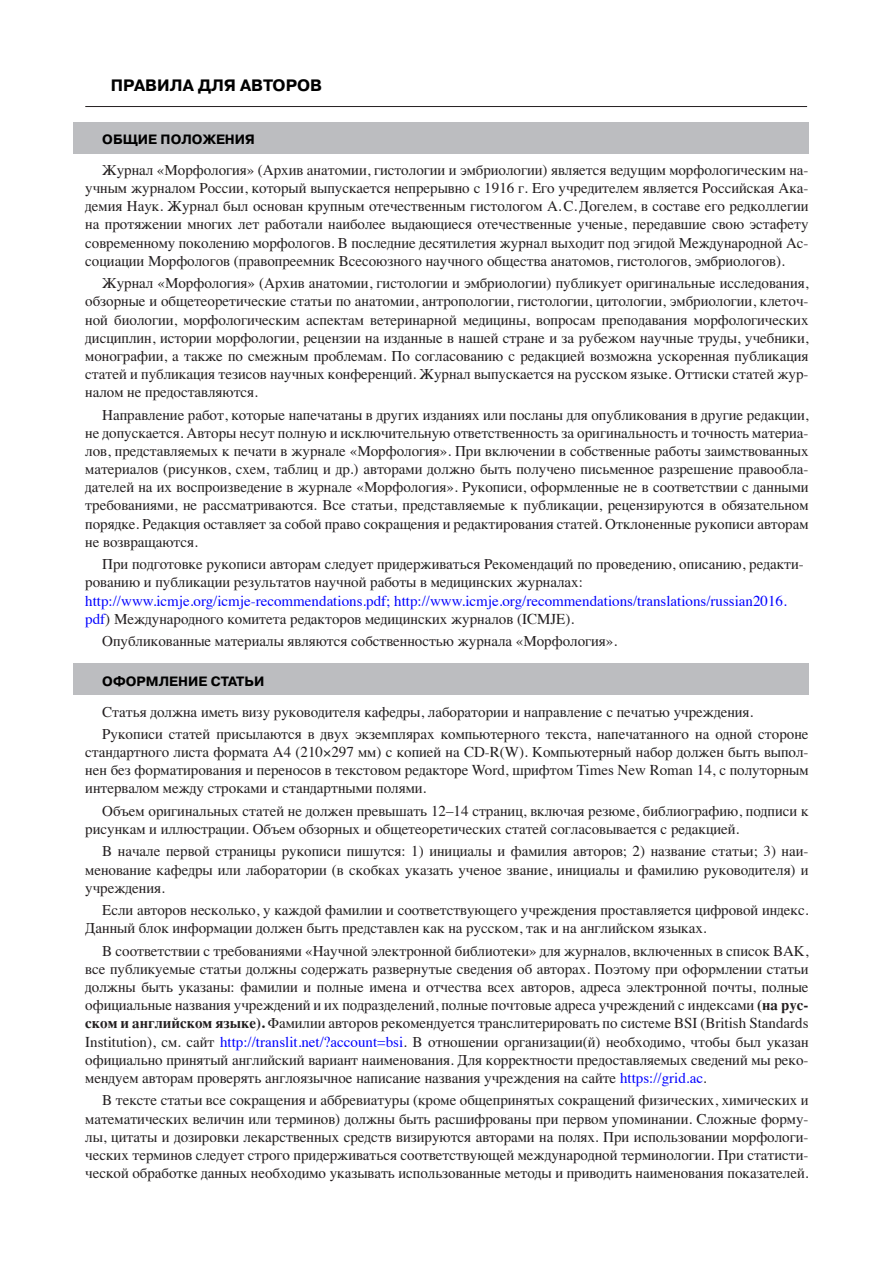
<style>
.page{position:relative;width:893px;height:1263px;background:#fff}
.page>*{position:absolute;margin:0;border:0;box-sizing:border-box;transform-origin:0 0}
.t1{font:700 16.5px "Pragmatica C";color:#000}
.t2{font:15px/18.1px "Times";color:#231f20;text-align:justify}
.t3{font:15px/18.1px "Times";color:#00f}
.t4{font:700 13.5px "Pragmatica C";color:#000}
.s1{color:#231f20}
.s2{font-weight:700}
.s3{color:#00f}
</style>
<div class="page">
<div style="left:73px;top:122px;width:735px;height:31px;background:#bcbdc0"></div>
<div style="left:73px;top:664px;width:735px;height:31px;background:#bcbdc0"></div>
<hr style="left:85px;top:106px;width:722px;height:1px;background:#231f20">
<p class="t1" style="left:111px;top:79px;width:213px">ПРАВИЛА ДЛЯ АВТОРОВ</p>
<p class="t4" style="left:102px;top:134px;width:154px">ОБЩИЕ ПОЛОЖЕНИЯ</p>
<p class="t2" style="left:85px;top:162px;width:724px;text-indent:17px">Журнал «Морфология» (Архив анатомии, гистологии и эмбриологии) является ведущим морфологическим на&shy;учным журналом России, который выпускается непрерывно с 1916 г. Его учредителем является Российская Ака&shy;демия Наук. Журнал был основан крупным отечественным гистологом А. С. Догелем, в составе его редколлегии на протяжении многих лет работали наиболее выдающиеся отечественные ученые, передавшие свою эстафету современному поколению морфологов. В последние десятилетия журнал выходит под эгидой Международной Ас&shy;социации Морфологов (правопреемник Всесоюзного научного общества анатомов, гистологов, эмбриологов).</p>
<p class="t2" style="left:85px;top:275px;width:724px;text-indent:17px">Журнал «Морфология» (Архив анатомии, гистологии и эмбриологии) публикует оригинальные исследования, обзорные и общетеоретические статьи по анатомии, антропологии, гистологии, цитологии, эмбриологии, клеточ&shy;ной биологии, морфологическим аспектам ветеринарной медицины, вопросам преподавания морфологических дисциплин, истории морфологии, рецензии на изданные в нашей стране и за рубежом научные труды, учебники, монографии, а также по смежным проблемам. По согласованию с редакцией возможна ускоренная публикация статей и публикация тезисов научных конференций. Журнал выпускается на русском языке. Оттиски статей жур&shy;налом не предоставляются.</p>
<p class="t2" style="left:85px;top:407px;width:724px;text-indent:17px">Направление работ, которые напечатаны в других изданиях или посланы для опубликования в другие редакции, не допускается. Авторы несут полную и исключительную ответственность за оригинальность и точность материа&shy;лов, представляемых к печати в журнале «Морфология». При включении в собственные работы заимствованных материалов (рисунков, схем, таблиц и др.) авторами должно быть получено письменное разрешение правообла&shy;дателей на их воспроизведение в журнале «Морфология». Рукописи, оформленные не в соответствии с данными требованиями, не рассматриваются. Все статьи, представляемые к публикации, рецензируются в обязательном порядке. Редакция оставляет за собой право сокращения и редактирования статей. Отклоненные рукописи авторам не возвращаются.</p>
<p class="t2" style="left:85px;top:556px;width:720px;text-indent:17px">При подготовке рукописи авторам следует придерживаться Рекомендаций по проведению, описанию, редакти&shy;рованию и публикации результатов научной работы в медицинских журналах:</p>
<p class="t3" style="left:85px;top:593px;width:703px">http://www.icmje.org/icmje-recommendations.pdf; http://www.icmje.org/recommendations/translations/russian2016. pdf<span class="s1">) Международного комитета редакторов медицинских журналов (ICMJE).</span></p>
<p class="t2" style="left:102px;top:633px;width:516px">Опубликованные материалы являются собственностью журнала «Морфология».</p>
<p class="t4" style="left:102px;top:676px;width:164px">ОФОРМЛЕНИЕ СТАТЬИ</p>
<p class="t2" style="left:102px;top:702px;width:707px;line-height:22.4px">Статья должна иметь визу руководителя кафедры, лаборатории и направление с печатью учреждения.<br>Рукописи статей присылаются в двух экземплярах компьютерного текста, напечатанного на одной стороне</p>
<p class="t2" style="left:85px;top:744px;width:724px">стандартного листа формата А4 (210 297 мм) с копией на CD-R(W). Компьютерный набор должен быть выпол&shy;нен без форматирования и переносов в текстовом редакторе Word, шрифтом Times New Roman 14, с полуторным интервалом между строками и стандартными полями.</p>
<p class="t2" style="left:85px;top:803px;width:724px;text-indent:17px">Объем оригинальных статей не должен превышать 12–14 страниц, включая резюме, библиографию, подписи к рисункам и иллюстрации. Объем обзорных и общетеоретических статей согласовывается с редакцией.</p>
<p class="t2" style="left:85px;top:844px;width:724px;text-indent:17px">В начале первой страницы рукописи пишутся: 1) инициалы и фамилия авторов; 2) название статьи; 3) наи&shy;менование кафедры или лаборатории (в скобках указать ученое звание, инициалы и фамилию руководителя) и учреждения.</p>
<p class="t2" style="left:85px;top:902px;width:724px;text-indent:17px">Если авторов несколько, у каждой фамилии и соответствующего учреждения проставляется цифровой индекс.<br>Данный блок информации должен быть представлен как на русском, так и на английском языках.</p>
<p class="t2" style="left:85px;top:943px;width:724px;text-indent:17px">В соответствии с требованиями «Научной электронной библиотеки» для журналов, включенных в список ВАК, все публикуемые статьи должны содержать развернутые сведения об авторах. Поэтому при оформлении статьи должны быть указаны: фамилии и полные имена и отчества всех авторов, адреса электронной почты, полные официальные названия учреждений и их подразделений, полные почтовые адреса учреждений с индексами <span class="s2">(на рус&shy;ском и английском языке).</span> Фамилии авторов рекомендуется транслитерировать по системе BSI (British Standards Institution), см. сайт <span class="s3">http://translit.net/?account=bsi</span>. В отношении организации(й) необходимо, чтобы был указан официально принятый английский вариант наименования. Для корректности предоставляемых сведений мы реко&shy;мендуем авторам проверять англоязычное написание названия учреждения на сайте <span class="s3">https://grid.ac</span>.</p>
<p class="t2" style="left:85px;top:1093px;width:724px;text-indent:17px">В тексте статьи все сокращения и аббревиатуры (кроме общепринятых сокращений физических, химических и математических величин или терминов) должны быть расшифрованы при первом упоминании. Сложные форму&shy;лы, цитаты и дозировки лекарственных средств визируются авторами на полях. При использовании морфологи&shy;ческих терминов следует строго придерживаться соответствующей международной терминологии. При статисти&shy;ческой обработке данных необходимо указывать использованные методы и приводить наименования показателей.</p>
</div>
